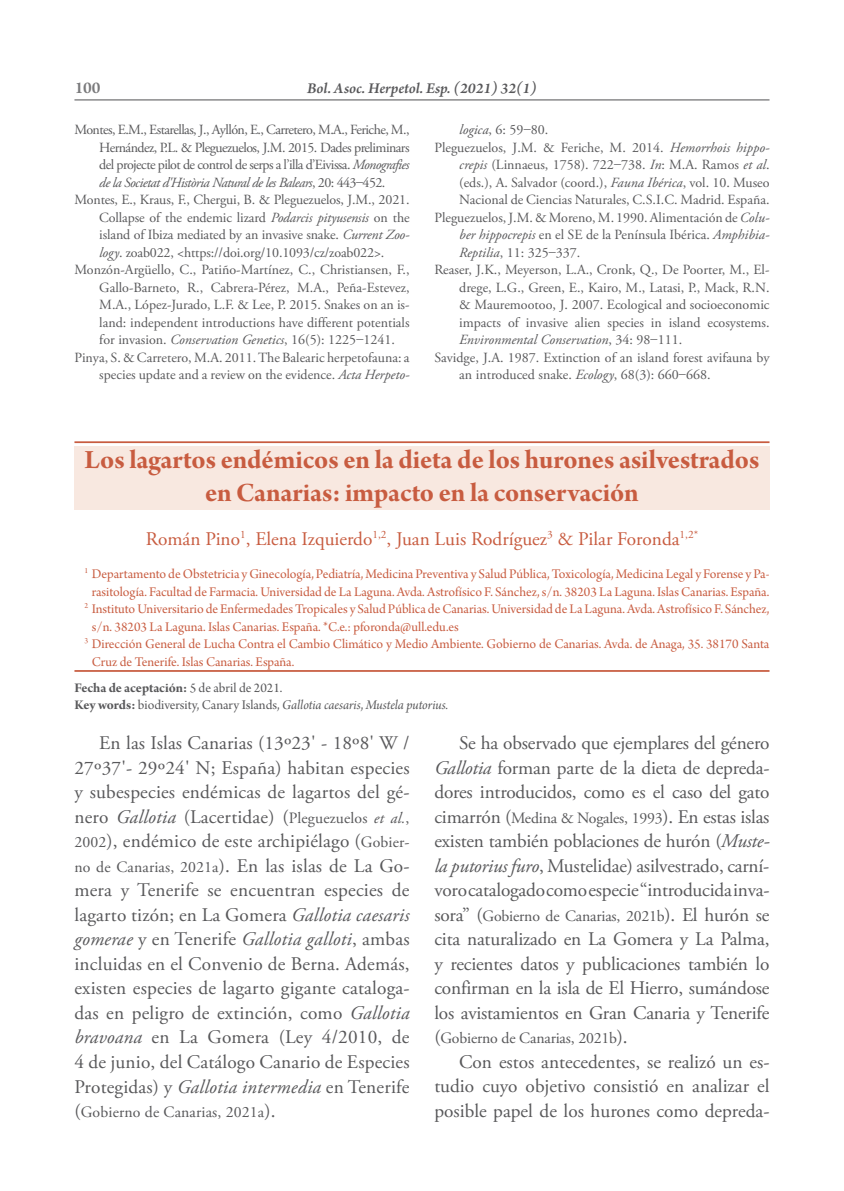
<style>
.page{position:relative;width:844px;height:1191px;background:#fff}
.page>*{position:absolute;margin:0;border:0;box-sizing:border-box;transform-origin:0 0}
.t1{font:28px/33.6px "Arno Pro Bold Subhead";letter-spacing:-.005em;color:#c85c40;text-align:center}
.t2{font:19.25px/24.5px "Adobe Garamond Pro";letter-spacing:-.01em;color:#58585a;text-align:justify}
.t3{font:19.25px "Adobe Garamond Pro";color:#c85c40}
.t4{font:600 17.5px "Arno Pro";color:#58585a}
.t5{font:15.75px "Adobe Garamond Pro";letter-spacing:-.01em;color:#58585a}
.t6{font:italic 600 15.75px "Arno Pro";color:#58585a}
.t7{font:15.75px "Adobe Garamond Pro";letter-spacing:.01em;color:#58585a}
.t8{font:14px "Adobe Garamond Pro";color:#58585a}
.t9{font:14px "Arno Pro Subhead";color:#c85c40}
.t10{font:14px "Adobe Garamond Pro";letter-spacing:-.04em;color:#58585a}
.t11{font:14px "Arno Pro Italic Subhead";letter-spacing:-.005em;color:#58585a}
.t12{font:italic 14px "Adobe Garamond Pro";letter-spacing:-.04em;color:#58585a}
.t13{font:italic 14px "Adobe Garamond Pro";color:#58585a}
.t14{font:14px "Arno Pro Bold Subhead";letter-spacing:-.005em;color:#58585a}
.s1{font-style:italic}
.s2{font-style:normal}
.s3{font-family:"Arno Pro Subhead"}
.s4{font-family:"Arno Pro Bold Subhead"}
.s5{font-size:15.75px}
.s6{font-style:italic;font-size:15.75px}
.s7{font-size:19.25px}
</style>
<div class="page">
<hr style="left:74px;top:99px;width:695px;height:2px;background:#58585a">
<div style="left:74px;top:446px;width:695px;height:64px;background:#f8e8e0"></div>
<hr style="left:74px;top:441px;width:695px;height:2px;background:#c85c40">
<hr style="left:74px;top:670px;width:695px;height:2px;background:#c85c40">
<p class="t4" style="left:74px;top:78px;width:28px">100</p>
<p class="t6" style="left:307px;top:79px;width:231px">Bol. Asoc. Herpetol. Esp. (2021) 32(1)</p>
<p class="t10" style="left:74px;top:121px;width:336px">Montes, E.M., Estarellas, J., Ayllón, E., Carretero, M.A., Feriche, M.,</p>
<p class="t10" style="left:99px;top:139px;width:312px">Hernández, P.L. &amp; Pleguezuelos, J.M. 2015. Dades preliminars</p>
<p class="t10" style="left:99px;top:156px;width:311px">del projecte pilot de control de serps a l’illa d’Eivissa. <span class="s1">Monografies</span></p>
<p class="t12" style="left:99px;top:174px;width:287px">de la Societat d'Història Natural de les Balears<span class="s2">, 20: 443–452.</span></p>
<p class="t8" style="left:74px;top:191px;width:336px">Montes, E., Kraus, F., Chergui, B. &amp; Pleguezuelos, J.M., 2021.</p>
<p class="t8" style="left:99px;top:209px;width:312px">Collapse of the endemic lizard <span class="s1">Podarcis pityusensis</span> on the</p>
<p class="t8" style="left:99px;top:226px;width:312px">island of Ibiza mediated by an invasive snake. <span class="s1">Current Zoo-</span></p>
<p class="t8" style="left:99px;top:244px;width:286px"><span class="s1">logy</span>. zoab022, &lt;https://doi.org/10.1093/cz/zoab022&gt;.</p>
<p class="t8" style="left:74px;top:261px;width:336px">Monzón-Argüello, C., Patiño-Martínez, C., Christiansen, F.,</p>
<p class="t8" style="left:99px;top:279px;width:312px">Gallo-Barneto, R., Cabrera-Pérez, M.A., Peña-Estevez,</p>
<p class="t8" style="left:99px;top:296px;width:312px">M.A., López-Jurado, L.F. &amp; Lee, P. 2015. Snakes on an is-</p>
<p class="t8" style="left:99px;top:314px;width:312px">land: independent introductions have different potentials</p>
<p class="t8" style="left:99px;top:331px;width:297px">for invasion. <span class="s1">Conservation Genetics</span>, 16(5): 1225–1241.</p>
<p class="t8" style="left:74px;top:349px;width:336px">Pinya, S. &amp; Carretero, M.A. 2011. The Balearic herpetofauna: a</p>
<p class="t8" style="left:99px;top:366px;width:312px">species update and a review on the evidence. <span class="s1">Acta Herpeto-</span></p>
<p class="t8" style="left:459px;top:121px;width:91px"><span class="s1">logica</span>, 6: 59–80.</p>
<p class="t8" style="left:434px;top:139px;width:336px">Pleguezuelos, J.M. &amp; Feriche, M. 2014. <span class="s1">Hemorrhois hippo-</span></p>
<p class="t8" style="left:459px;top:156px;width:312px"><span class="s1">crepis</span> (Linnaeus, 1758). 722–738. <span class="s1">In</span>: M.A. Ramos <span class="s1">et al</span>.</p>
<p class="t8" style="left:459px;top:174px;width:312px">(eds.), A. Salvador (coord.), <span class="s1">Fauna Ibérica</span>, vol. 10. Museo</p>
<p class="t8" style="left:459px;top:191px;width:312px">Nacional de Ciencias Naturales, C.S.I.C. Madrid. España.</p>
<p class="t8" style="left:434px;top:209px;width:336px">Pleguezuelos, J.M. &amp; Moreno, M. 1990. Alimentación de <span class="s1">Colu-</span></p>
<p class="t8" style="left:459px;top:226px;width:312px"><span class="s1">ber hippocrepis</span> en el SE de la Península Ibérica. <span class="s1">Amphibia-</span></p>
<p class="t8" style="left:459px;top:244px;width:123px"><span class="s1">Reptilia</span>, 11: 325–337.</p>
<p class="t8" style="left:434px;top:261px;width:336px">Reaser, J.K., Meyerson, L.A., Cronk, Q., De Poorter, M., El-</p>
<p class="t8" style="left:459px;top:279px;width:312px">drege, L.G., Green, E., Kairo, M., Latasi, P., Mack, R.N.</p>
<p class="t8" style="left:459px;top:296px;width:312px">&amp; Mauremootoo, J. 2007. Ecological and socioeconomic</p>
<p class="t8" style="left:459px;top:314px;width:312px">impacts of invasive alien species in island ecosystems.</p>
<p class="t13" style="left:459px;top:331px;width:224px">Environmental Conservation<span class="s2">, 34: 98–111.</span></p>
<p class="t8" style="left:434px;top:349px;width:336px">Savidge, J.A. 1987. Extinction of an island forest avifauna by</p>
<p class="t8" style="left:459px;top:366px;width:253px">an introduced snake. <span class="s1">Ecology</span>, 68(3): 660–668.</p>
<h1 class="t1" style="left:85px;top:444px;width:676px">Los lagartos endémicos en la dieta de los hurones asilvestrados en Canarias: impacto en la conservación</h1>
<h2 class="t3" style="left:146px;top:527px;width:553px">Román Pino<sup>1</sup>, Elena Izquierdo<sup>1,2</sup>, Juan Luis Rodríguez<sup>3</sup> &amp; Pilar Foronda<sup>1,2*</sup></h2>
<p class="t9" style="left:84px;top:566px;width:686px"><sup>1</sup> Departamento de Obstetricia y Ginecología, Pediatría, Medicina Preventiva y Salud Pública, Toxicología, Medicina Legal y Forense y Pa-</p>
<p class="t9" style="left:92px;top:583px;width:679px">rasitología. Facultad de Farmacia. Universidad de La Laguna. Avda. Astrofísico F. Sánchez, s/n. 38203 La Laguna. Islas Canarias. España.</p>
<p class="t9" style="left:84px;top:601px;width:686px"><sup>2</sup> Instituto Universitario de Enfermedades Tropicales y Salud Pública de Canarias. Universidad de La Laguna. Avda. Astrofísico F. Sánchez,</p>
<p class="t9" style="left:92px;top:618px;width:368px">s/n. 38203 La Laguna. Islas Canarias. España. *C.e.: pforonda@ull.edu.es</p>
<p class="t9" style="left:84px;top:636px;width:686px"><sup>3</sup> Dirección General de Lucha Contra el Cambio Climático y Medio Ambiente. Gobierno de Canarias. Avda. de Anaga, 35. 38170 Santa</p>
<p class="t9" style="left:92px;top:653px;width:204px">Cruz de Tenerife. Islas Canarias. España.</p>
<p class="t14" style="left:74px;top:679px;width:209px">Fecha de aceptación: <span class="s3">5 de abril de 2021.</span></p>
<p class="t11" style="left:74px;top:697px;width:375px"><span class="s4">Key words:</span> <span class="s3">biodiversity, Canary Islands,</span> Gallotia caesaris<span class="s3">,</span> Mustela putorius.</p>
<p class="t2" style="left:74px;top:731px;width:336px;text-indent:25px">En las Islas Canarias (13º23' ‐ 18º8' W / 27º37'‐ 29º24' N; España) habitan especies y subespecies endémicas de lagartos del gé&shy;nero <span class="s1">Gallotia</span> (Lacertidae) (<span class="s5">Pleguezuelos</span> <span class="s6">et al.</span><span class="s5">, 2002</span>), endémico de este archipiélago (<span class="s5">Gobier&shy;no de Canarias, 2021a</span>). En las islas de La Go&shy;mera y Tenerife se encuentran especies de lagarto tizón; en La Gomera <span class="s1">Gallotia caesaris gomerae</span> y en Tenerife <span class="s1">Gallotia galloti</span>, ambas incluidas en el Convenio de Berna. Además, existen especies de lagarto gigante cataloga&shy;das en peligro de extinción, como <span class="s1">Gallotia bravoana</span> en La Gomera (Ley 4/2010, de 4 de junio, del Catálogo Canario de Especies Protegidas) y <span class="s1">Gallotia intermedia</span> en Tenerife</p>
<p class="t7" style="left:74px;top:1102px;width:202px"><span class="s7">(</span>Gobierno de Canarias, 2021a<span class="s7">).</span></p>
<p class="t2" style="left:434px;top:731px;width:336px;text-indent:25px">Se ha observado que ejemplares del género <span class="s1">Gallotia</span> forman parte de la dieta de depreda&shy;dores introducidos, como es el caso del gato cimarrón (<span class="s5">Medina &amp; Nogales, 1993</span>). En estas islas existen también poblaciones de hurón (<span class="s1">Muste&shy;la putorius furo</span>, Mustelidae) asilvestrado, carní&shy;voro catalogado como especie “introducida inva-</p>
<p class="t5" style="left:434px;top:906px;width:336px"><span class="s7">sora” (</span>Gobierno de Canarias, 2021b<span class="s7">). El hurón se</span></p>
<h2 class="t2" style="left:434px;top:927px;width:336px">cita naturalizado en La Gomera y La Palma, y recientes datos y publicaciones también lo confirman en la isla de El Hierro, sumándose los avistamientos en Gran Canaria y Tenerife</h2>
<p class="t5" style="left:434px;top:1029px;width:195px"><span class="s7">(</span>Gobierno de Canarias, 2021b<span class="s7">).</span></p>
<h2 class="t2" style="left:434px;top:1050px;width:336px;text-indent:25px">Con estos antecedentes, se realizó un es&shy;tudio cuyo objetivo consistió en analizar el posible papel de los hurones como depreda-</h2>
</div>
